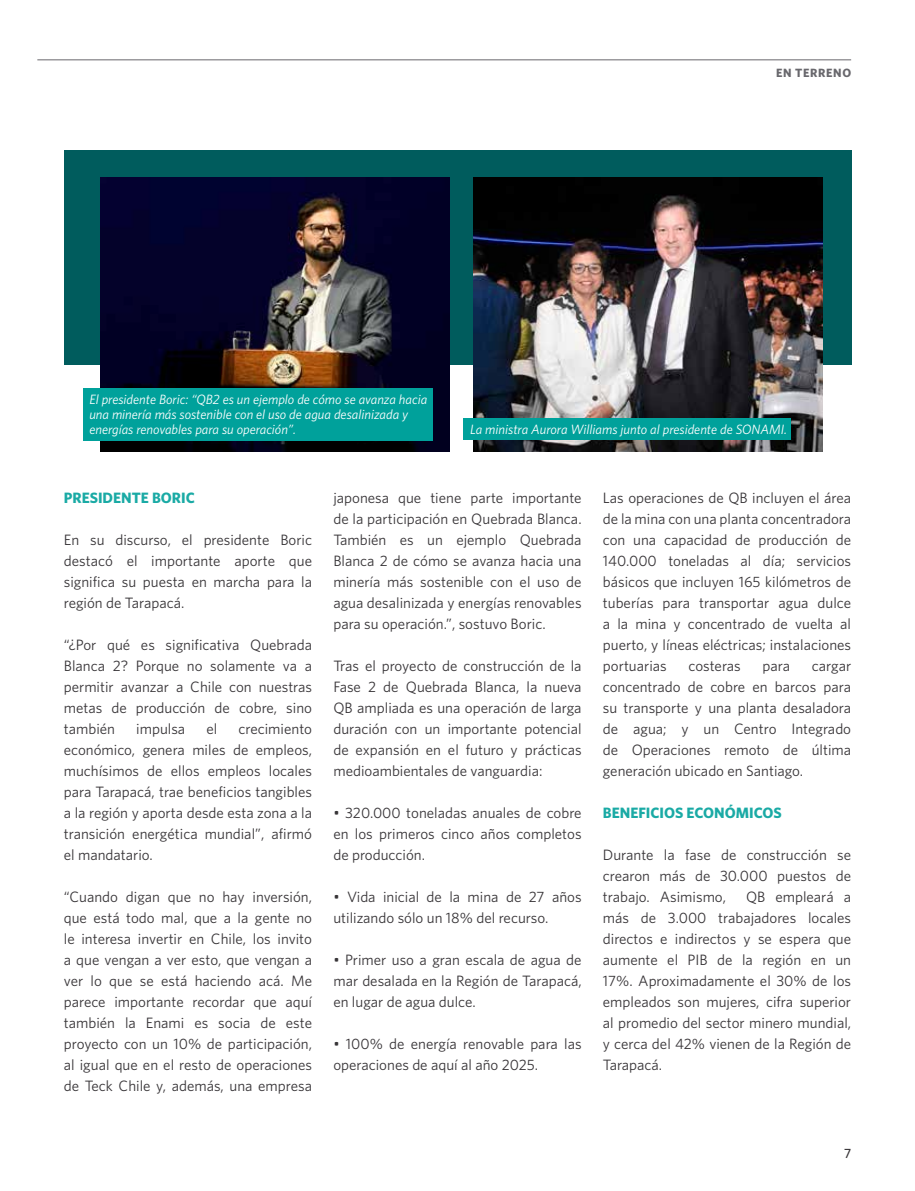
<style>
.page{position:relative;width:915px;height:1191px;background:#fff}
.page>*{position:absolute;margin:0;border:0;box-sizing:border-box;transform-origin:0 0}
.t1{font:15px/21px "Whitney";color:#373437;text-align:justify}
.t2{font:700 15px "Whitney";color:#1aaaa5}
.t3{font:italic 13.5px/15px "Whitney";color:#fff}
.t4{font:500 13.5px "Whitney";color:#373437}
.t5{font:700 12px "Whitney";letter-spacing:.05em;color:#68676c}
</style>
<div class="page">
<hr style="left:37px;top:59px;width:813px;height:1px;background:#68676c">
<div style="left:64px;top:150px;width:786px;height:215px;background:#005c5d"></div>
<img style="left:100px;top:178px;width:349px;height:274px">
<img style="left:473px;top:178px;width:349px;height:274px">
<div style="left:83px;top:388px;width:350px;height:52px;background:#00a19b"></div>
<div style="left:463px;top:418px;width:327px;height:21px;background:#00a19b"></div>
<p class="t5" style="left:775px;top:65px;width:76px">EN TERRENO</p>
<p class="t3" style="left:89px;top:392px;width:339px">El presidente Boric: “QB2 es un ejemplo de cómo se avanza hacia una minería más sostenible con el uso de agua desalinizada y energías renovables para su operación”.</p>
<p class="t3" style="left:470px;top:421px;width:318px">La ministra Aurora Williams junto al presidente de SONAMI.</p>
<p class="t2" style="left:64px;top:489px;width:132px">PRESIDENTE BORIC</p>
<p class="t1" style="left:64px;top:529px;width:250px">En su discurso, el presidente Boric destacó el importante aporte que significa su puesta en marcha para la región de Tarapacá.</p>
<p class="t1" style="left:64px;top:634px;width:250px">“¿Por qué es significativa Quebrada Blanca 2? Porque no solamente va a permitir avanzar a Chile con nuestras metas de producción de cobre, sino también</p>
<p class="t1" style="left:136px;top:718px;width:51px">impulsa</p>
<p class="t1" style="left:206px;top:718px;width:12px">el</p>
<p class="t1" style="left:64px;top:718px;width:250px;text-indent:175px">crecimiento económico, genera miles de empleos, muchísimos de ellos empleos locales para Tarapacá, trae beneficios tangibles a la región y aporta desde esta zona a la transición energética mundial”, afirmó el mandatario.</p>
<p class="t1" style="left:64px;top:886px;width:250px">“Cuando digan que no hay inversión, que está todo mal, que a la gente no le interesa invertir en Chile, los invito a que vengan a ver esto, que vengan a ver lo que se está haciendo acá. Me parece importante recordar que aquí también la Enami es socia de este proyecto con un 10% de participación, al igual que en el resto de operaciones de Teck Chile y, además, una empresa</p>
<p class="t1" style="left:333px;top:487px;width:250px">japonesa que tiene parte importante de la participación en Quebrada Blanca.<br>También es un ejemplo Quebrada Blanca 2 de cómo se avanza hacia una minería más sostenible con el uso de agua desalinizada y energías renovables para su operación.”, sostuvo Boric.</p>
<p class="t1" style="left:333px;top:655px;width:250px">Tras el proyecto de construcción de la Fase 2 de Quebrada Blanca, la nueva QB ampliada es una operación de larga duración con un importante potencial de expansión en el futuro y prácticas medioambientales de vanguardia:</p>
<p class="t1" style="left:333px;top:802px;width:250px">• 320.000 toneladas anuales de cobre en los primeros cinco años completos de producción.</p>
<p class="t1" style="left:333px;top:886px;width:250px">• Vida inicial de la mina de 27 años utilizando sólo un 18% del recurso.</p>
<p class="t1" style="left:333px;top:949px;width:250px">• Primer uso a gran escala de agua de mar desalada en la Región de Tarapacá, en lugar de agua dulce.</p>
<p class="t1" style="left:333px;top:1033px;width:250px">• 100% de energía renovable para las operaciones de aquí al año 2025.</p>
<p class="t1" style="left:602px;top:487px;width:250px">Las operaciones de QB incluyen el área de la mina con una planta concentradora con una capacidad de producción de 140.000 toneladas al día; servicios básicos que incluyen 165 kilómetros de tuberías para transportar agua dulce a la mina y concentrado de vuelta al puerto, y líneas eléctricas; instalaciones portuarias</p>
<p class="t1" style="left:688px;top:655px;width:54px">costeras</p>
<p class="t1" style="left:762px;top:655px;width:29px">para</p>
<p class="t1" style="left:602px;top:655px;width:250px;text-indent:209px">cargar concentrado de cobre en barcos para su transporte y una planta desaladora de agua; y un Centro Integrado de Operaciones remoto de última generación ubicado en Santiago.</p>
<p class="t2" style="left:602px;top:804px;width:180px">BENEFICIOS ECONÓMICOS</p>
<p class="t1" style="left:602px;top:844px;width:250px">Durante la fase de construcción se crearon más de 30.000 puestos de trabajo. Asimismo,</p>
<p class="t1" style="left:602px;top:886px;width:250px;text-indent:143px">QB empleará a más de 3.000 trabajadores locales directos e indirectos y se espera que aumente el PIB de la región en un 17%. Aproximadamente el 30% de los empleados son mujeres, cifra superior al promedio del sector minero mundial, y cerca del 42% vienen de la Región de Tarapacá.</p>
<p class="t4" style="left:843px;top:1145px;width:9px">7</p>
</div>
